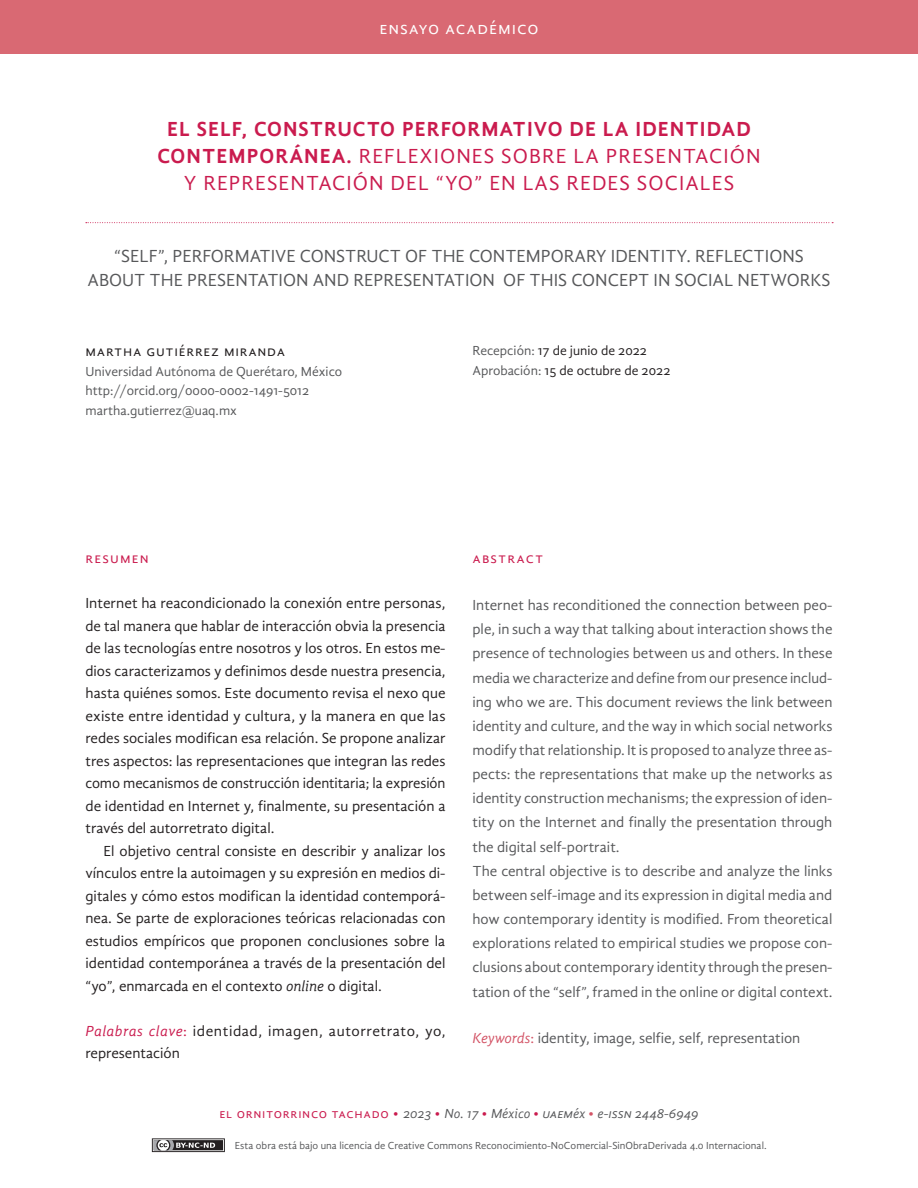
<style>
.page{position:relative;width:918px;height:1188px;background:#fff}
.page>*{position:absolute;margin:0;border:0;box-sizing:border-box;transform-origin:0 0}
.t1{font:700 21px/27px "Gandhi Sans";letter-spacing:.05em;color:#ca1b4e}
.t2{font:21px "Gandhi Sans";letter-spacing:.05em;color:#ca1b4e}
.t3{font:18px "Gandhi Sans";color:#57585a}
.t4{font:18px "Gandhi Sans";letter-spacing:.05em;color:#fff}
.t5{font:15px/22.5px "Gandhi Sans";color:#231f20;text-align:justify}
.t6{font:15px/24.2px "Gandhi Sans";color:#57585a}
.t7{font:15px "Gandhi Sans";letter-spacing:.05em;color:#231f20}
.t8{font:15px "Gandhi Sans";letter-spacing:.075em;color:#ca1b4e}
.t9{font:13.5px/19.5px "Gandhi Sans";color:#57585a}
.t10{font:italic 13.5px "Gandhi Sans";color:#57585a}
.t11{font:13.5px/19.5px "Gandhi Sans";color:#231f20}
.t12{font:10.5px "Gandhi Sans";color:#57585a}
.s1{font-weight:400}
.s2{color:#57585a}
.s3{font-style:italic}
.s4{font-style:italic;color:#ca1b4e}
.s5{color:#ca1b4e}
.s6{font-style:italic;color:#d35466}
.s7{color:#d35466}
.s8{font-style:normal;color:#ca1b4e}
.s9{font-style:normal;color:#d35466}
</style>
<div class="page">
<div style="left:0;top:0;width:918px;height:54px;background:#d96973"></div>
<svg style="left:152px;top:1138px;width:73px;height:14px"></svg>
<svg style="left:86px;top:222px;width:747px;height:1px"></svg>
<p class="t4" style="left:379px;top:18px;width:161px">ensayo académico</p>
<h1 class="t1" style="left:157px;top:115px;width:595px;text-indent:10px">EL SELF, CONSTRUCTO PERFORMATIVO DE LA IDENTIDAD<br>CONTEMPORÁNEA. <span class="s1">Reflexiones sobre la prese</span></h1>
<h1 class="t2" style="left:667px;top:144px;width:95px">ntación</h1>
<h1 class="t2" style="left:184px;top:171px;width:71px">y represe</h1>
<h1 class="t2" style="left:290px;top:171px;width:433px">ntación del “yo” en las redes sociales</h1>
<p class="t3" style="left:114px;top:246px;width:121px">“Self”, performati</p>
<p class="t3" style="left:275px;top:246px;width:73px">ve constru</p>
<p class="t3" style="left:379px;top:246px;width:139px">ct of the contem</p>
<p class="t3" style="left:541px;top:246px;width:263px">porary i dentity. Reflections</p>
<p class="t3" style="left:88px;top:270px;width:120px">about the prese</p>
<p class="t3" style="left:235px;top:270px;width:22px">ntati</p>
<p class="t3" style="left:283px;top:270px;width:111px">on and represe</p>
<p class="t3" style="left:422px;top:270px;width:22px">ntati</p>
<p class="t3" style="left:470px;top:270px;width:361px">on of this concept i n social networks</p>
<p class="t7" style="left:86px;top:343px;width:201px">Martha Gutiérrez M iranda</p>
<p class="t9" style="left:86px;top:362px;width:258px">Universidad Autónoma de Querétaro, México http://orcid.org/0000-0002-1491-5012 martha.gutierrez@uaq.mx</p>
<p class="t11" style="left:472px;top:341px;width:199px"><span class="s2">Recepción:</span> 17 de junio de 2022<br><span class="s2">Aprobación:</span> 15 de octubre de 2022</p>
<p class="t8" style="left:86px;top:550px;width:65px">resumen</p>
<p class="t5" style="left:86px;top:592px;width:362px">Internet ha reacondicionado la conexión entre personas, de tal manera que hablar de interacción obvia la presencia de las tecnologías entre nosotros y los otros. En estos me&shy;dios caracterizamos y definimos desde nuestra presencia, hasta quiénes somos. Este documento revisa el nexo que existe entre identidad y cultura, y la manera en que las redes sociales modifican esa relación. Se propone analizar tres aspectos: las representaciones que integran las redes como mecanismos de construcción identitaria; la expresión de identidad en Internet y, finalmente, su presentación a través del autorretrato digital.</p>
<p class="t5" style="left:86px;top:840px;width:362px;text-indent:18px">El objetivo central consiste en describir y analizar los vínculos entre la autoimagen y su expresión en medios di&shy;gitales y cómo estos modifican la identidad contemporá&shy;nea. Se parte de exploraciones teóricas relacionadas con estudios empíricos que proponen conclusiones sobre la identidad contemporánea a través de la presentación del “yo”, enmarcada en el contexto <span class="s3">online</span> o digital.</p>
<p class="t5" style="left:86px;top:1020px;width:362px"><span class="s4">Palabras clave</span><span class="s5">:</span> identidad, imagen, autorretrato, yo, representación</p>
<p class="t8" style="left:472px;top:550px;width:72px">abstract</p>
<p class="t6" style="left:472px;top:593px;width:362px">Internet has reconditioned the connection between peo&shy;ple, in such a way that talking about interaction shows the presence of technologies between us and others. In these media we characterize and define from our presence includ&shy;ing who we are. This document reviews the link between identity and culture, and the way in which social networks modify that relationship. It is proposed to analyze three as&shy;pects: the representations that make up the networks as identity construction mechanisms; the expression of iden&shy;tity on the Internet and finally the presentation through the digital self-portrait.<br>The central objective is to describe and analyze the links between self-image and its expression in digital media and how contemporary identity is modified. From theoretical explorations related to empirical studies we propose con&shy;clusions about contemporary identity through the presen&shy;tation of the “self”, framed in the online or digital context.</p>
<p class="t6" style="left:472px;top:1026px;width:329px"><span class="s6">Keywords</span><span class="s7">:</span> identity, image, selfie, self, representation</p>
<p class="t10" style="left:219px;top:1105px;width:481px"><span class="s8">el ornitorrinco tachado •</span> 2023 <span class="s8">•</span> No. 17 <span class="s8">•</span> México <span class="s8">•</span> uaeméx <span class="s9">•</span> e-issn 2448-6949</p>
<p class="t12" style="left:235px;top:1140px;width:533px">Esta obra está bajo una licencia de Creative Commons Reconocimiento-NoComercial-SinObraDerivada 4.0 Internacional.</p>
</div>
